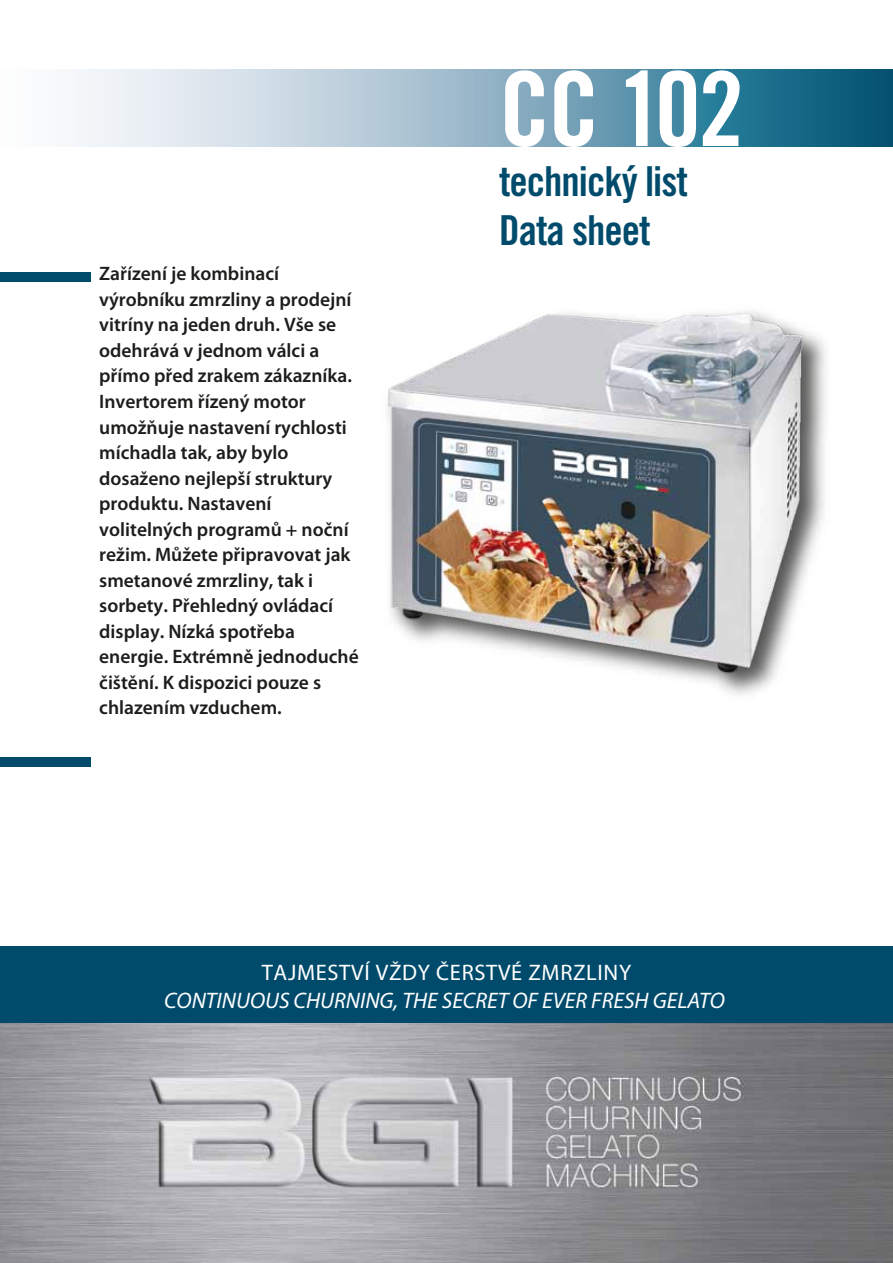
<style>
.page{position:relative;width:893px;height:1263px;background:#fff}
.page>*{position:absolute;margin:0;border:0;box-sizing:border-box;transform-origin:0 0}
.t1{font:103.2px "Trade Gothic LT Std Bd Cn 20";color:#fff}
.t2{font:41.25px/49.5px "Trade Gothic LT Std Bd Cn 20";letter-spacing:-.025em;color:#004b6c}
.t3{font:italic 22.5px "Myriad Pro";color:#fff}
.t4{font:22.5px "Myriad Pro";letter-spacing:.03em;color:#fff}
.t5{font:600 19.5px/25.5px "Myriad Pro";color:#1d1d1b}
</style>
<div class="page">
<svg style="left:74px;top:70px;width:819px;height:76px;background:#87aec1"></svg>
<img style="left:0;top:1022px;width:893px;height:241px">
<div style="left:0;top:946px;width:893px;height:76px;background:#004b6c"></div>
<div style="left:0;top:272px;width:90px;height:10px;background:#004b6c"></div>
<div style="left:0;top:757px;width:90px;height:10px;background:#004b6c"></div>
<img style="left:387px;top:311px;width:439px;height:384px">
<p class="t5" style="left:99px;top:261px;width:261px">Zařízení je kombinací výrobníku zmrzliny a prodejní vitríny na jeden druh. Vše se odehrává v jednom válci a přímo před zrakem zákazníka.<br>Invertorem řízený motor umožňuje nastavení rychlosti míchadla tak, aby bylo dosaženo nejlepší struktury produktu. Nastavení volitelných programů + noční režim. Můžete připravovat jak smetanové zmrzliny, tak i sorbety. Přehledný ovládací display. Nízká spotřeba energie. Extrémně jednoduché čištění. K dispozici pouze s chlazením vzduchem.</p>
<h1 class="t1" style="left:499px;top:46px;width:247px">CC 102</h1>
<h2 class="t2" style="left:499px;top:156px;width:190px">technický list<br>Data sheet</h2>
<p class="t4" style="left:262px;top:958px;width:371px">TAJMESTVÍ VŽDY ČERSTVÉ ZMRZLINY</p>
<p class="t3" style="left:164px;top:986px;width:562px">CONTINUOUS CHURNING, THE SECRET OF EVER FRESH GELATO</p>
</div>
